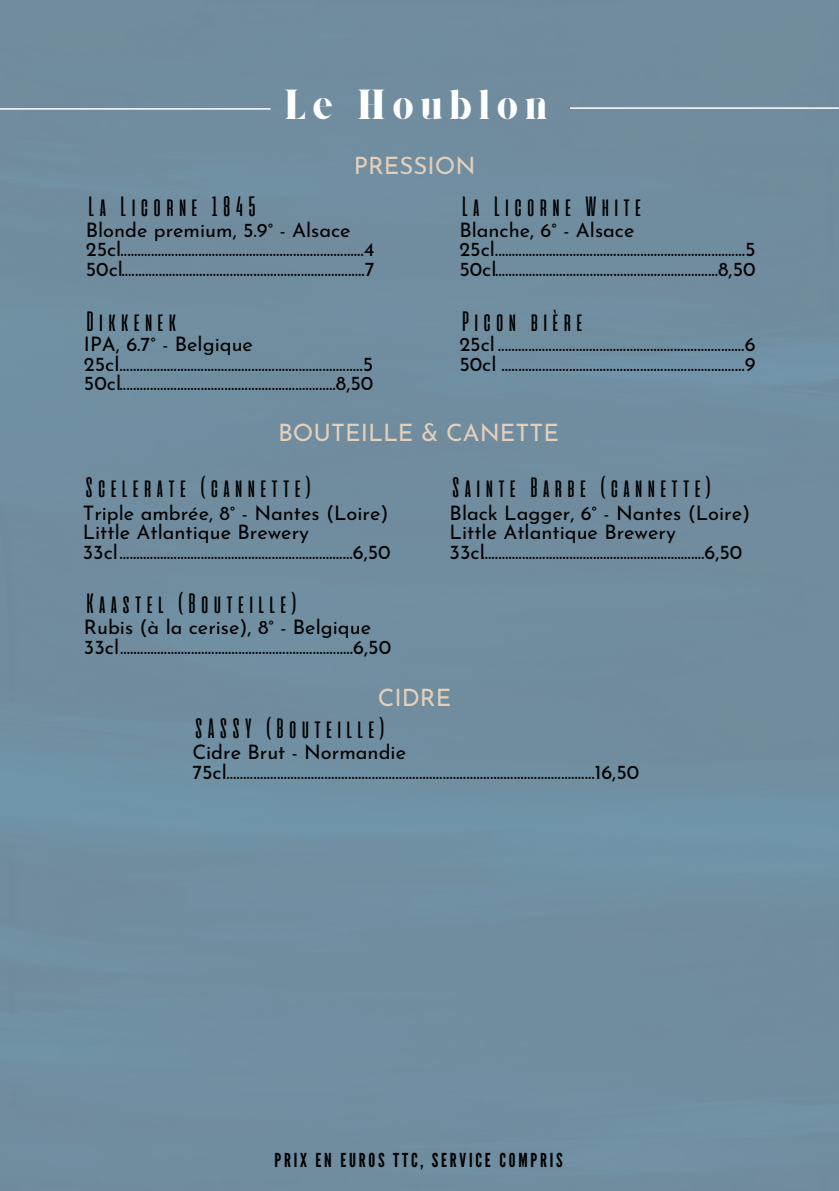
<style>
.page{position:relative;width:839px;height:1191px;background:#fff}
.page>*{position:absolute;margin:0;border:0;box-sizing:border-box;transform-origin:0 0}
.t1{font:42px "Giaza";letter-spacing:.145em;color:#fff}
.t2{font:28px "Alienscows";color:#000}
.t3{font:24px "Josefin Sans";color:#e4cfba}
.t4{font:20px/19.6px "Josefin Sans";color:#000}
.t5{font:19.2px "League Gothic";letter-spacing:.145em;color:#000}
</style>
<div class="page">
<h1 class="t1" style="left:284px;top:88px;width:265px">Le Houblon</h1>
<p class="t3" style="left:354px;top:156px;width:123px">PRESSION</p>
<h2 class="t2" style="left:459px;top:190px;width:186px">La Licorne White</h2>
<p class="t4" style="left:459px;top:222px;width:298px">Blanche, 6° - Alsace<br>25cl..........................................................................5<br>50cl..................................................................8,50</p>
<h2 class="t2" style="left:86px;top:190px;width:174px">La Licorne 1845</h2>
<p class="t4" style="left:86px;top:222px;width:290px">Blonde premium, 5.9° - Alsace<br>25cl........................................................................4<br>50cl........................................................................7</p>
<h2 class="t2" style="left:84px;top:305px;width:96px">Dikkenek</h2>
<p class="t4" style="left:84px;top:337px;width:291px">IPA, 6.7° - Belgique<br>25cl........................................................................5<br>50cl................................................................8,50</p>
<h2 class="t2" style="left:459px;top:305px;width:127px">Picon bière</h2>
<p class="t4" style="left:459px;top:337px;width:298px">25cl.........................................................................6<br>50cl ........................................................................9</p>
<p class="t3" style="left:278px;top:423px;width:282px">BOUTEILLE &amp; CANETTE</p>
<h2 class="t2" style="left:83px;top:471px;width:232px">Scelerate (cannette)</h2>
<p class="t4" style="left:83px;top:505px;width:309px">Triple ambrée, 8° - Nantes (Loire)<br>Little Atlantique Brewery<br>33cl.....................................................................6,50</p>
<h2 class="t2" style="left:84px;top:587px;width:217px">Kaastel (Bouteille)</h2>
<p class="t4" style="left:84px;top:619px;width:309px">Rubis (à la cerise), 8° - Belgique<br>33cl.....................................................................6,50</p>
<h2 class="t2" style="left:449px;top:471px;width:265px">Sainte Barbe (cannette)</h2>
<p class="t4" style="left:449px;top:505px;width:302px">Black Lagger, 6° - Nantes (Loire)<br>Little Atlantique Brewery<br>33cl..................................................................6,50</p>
<p class="t3" style="left:378px;top:688px;width:75px">CIDRE</p>
<h2 class="t2" style="left:192px;top:712px;width:196px">SASSY (Bouteille)</h2>
<p class="t4" style="left:192px;top:744px;width:448px">Cidre Brut - Normandie<br>75cl.............................................................................................................16,50</p>
<p class="t5" style="left:274px;top:1149px;width:290px">PRIX EN EUROS TTC, SERVICE COMPRIS</p>
</div>
